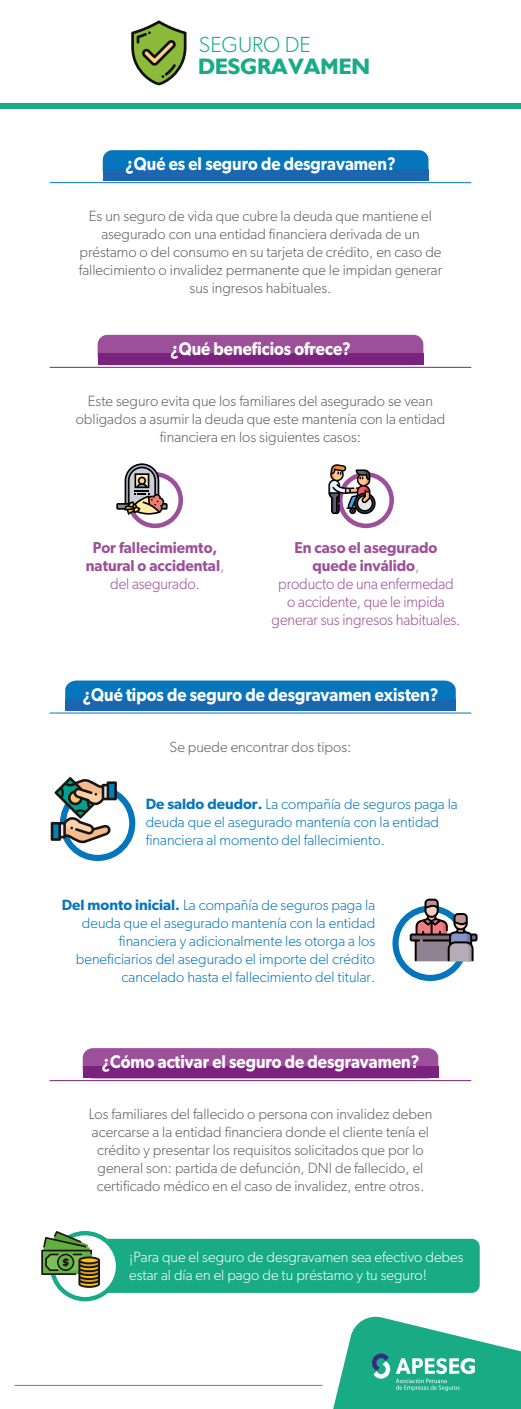
<style>
.page{position:relative;width:521px;height:1409px;background:#fff}
.page>*{position:absolute;margin:0;border:0;box-sizing:border-box;transform-origin:0 0}
.t1{font:700 21.88px "Gibson";color:#18ab86}
.t2{font:300 21.88px "Gibson";color:#18ab86}
.t3{font:600 18.38px "Gibson";color:#fff;scale:.89 1}
.t4{font:300 15.75px/17.9px "Gibson";letter-spacing:-.01em;color:#9c509a;text-align:center;scale:.95 1}
.t5{font:600 15.75px/17.9px "Gibson";color:#9c509a;text-align:center;scale:.95 1}
.t6{font:300 14.88px/17.8px "Gibson";color:#5e5e5e;text-align:center}
.t7{font:300 14.88px/17.8px "Gibson";color:#0676bc}
.t8{font:300 14.88px/17.8px "Gibson";color:#fff}
.s1{font-weight:300}
.s2{font-weight:600}
</style>
<div class="page">
<div style="left:83px;top:1239px;width:397px;height:54px;background:#18ab86;border-radius:8px"></div>
<svg style="left:52px;top:1233px;width:66px;height:66px"></svg>
<div style="left:50px;top:1231px;width:70px;height:70px;border:4px solid #18ab86;border-radius:50%"></div>
<svg style="left:41px;top:1231px;width:59px;height:57px"></svg>
<svg style="left:298px;top:1316px;width:223px;height:93px"></svg>
<div style="left:0;top:104px;width:521px;height:5px;background:#18ab86"></div>
<svg style="left:131px;top:20px;width:55px;height:65px"></svg>
<div style="left:103px;top:150px;width:325px;height:30px;background:#0676bc;border-radius:10px"></div>
<div style="left:103px;top:168px;width:325px;height:12px;background:#1c65af"></div>
<hr style="left:50px;top:182px;width:421px;height:1px;background:#0676bc">
<div style="left:83px;top:1048px;width:355px;height:30px;background:#9c509a;border-radius:10px"></div>
<div style="left:83px;top:1066px;width:355px;height:12px;background:#7b217e"></div>
<hr style="left:50px;top:1080px;width:421px;height:1px;background:#7b217e">
<div style="left:65px;top:680px;width:391px;height:19px;background:#0676bc"></div>
<div style="left:65px;top:699px;width:391px;height:12px;background:#1c65af"></div>
<hr style="left:50px;top:712px;width:421px;height:1px;background:#0676bc">
<div style="left:98px;top:335px;width:325px;height:30px;background:#9c509a;border-radius:10px"></div>
<div style="left:98px;top:353px;width:325px;height:12px;background:#7b217e"></div>
<hr style="left:50px;top:367px;width:421px;height:1px;background:#7b217e">
<hr style="left:15px;top:1385px;width:308px;height:1px;background:#18ab86">
<svg style="left:51px;top:777px;width:85px;height:84px"></svg>
<svg style="left:392px;top:898px;width:85px;height:83px"></svg>
<svg style="left:116px;top:463px;width:67px;height:65px"></svg>
<svg style="left:328px;top:464px;width:66px;height:64px"></svg>
<h1 class="t2" style="left:199px;top:31px;width:113px">SEGURO DE</h1>
<h1 class="t1" style="left:199px;top:53px;width:173px">DESGRAVAMEN</h1>
<p class="t3" style="left:125px;top:153px;width:306px">¿Qué es el seguro de desgravamen?</p>
<p class="t6" style="left:79px;top:207px;width:365px">Es un seguro de vida que cubre la deuda que mantiene el asegurado con una entidad financiera derivada de un préstamo o del consumo en su tarjeta de crédito, en caso de fallecimiento o invalidez permanente que le impidan generar sus ingresos habituales.</p>
<p class="t3" style="left:170px;top:338px;width:205px">¿Qué beneficios ofrece?</p>
<p class="t6" style="left:76px;top:391px;width:371px">Este seguro evita que los familiares del asegurado se vean obligados a asumir la deuda que este mantenía con la entidad financiera en los siguientes casos:</p>
<p class="t5" style="left:86px;top:538px;width:147px">Por fallecimiemto, natural o accidental<span class="s1">, del asegurado.</span></p>
<p class="t4" style="left:272px;top:538px;width:200px"><span class="s2">En caso el asegurado quede inválido</span>,<br>producto de una enfermedad<br>o accidente, que le impida generar sus ingresos habituales.</p>
<p class="t3" style="left:83px;top:683px;width:401px">¿Qué tipos de seguro de desgravamen existen?</p>
<p class="t6" style="left:170px;top:737px;width:183px">Se puede encontrar dos tipos:</p>
<p class="t7" style="left:146px;top:795px;width:313px"><span class="s2">De saldo deudor.</span> La compañía de seguros paga la deuda que el asegurado mantenía con la entidad financiera al momento del fallecimiento.</p>
<p class="t7" style="left:62px;top:896px;width:315px;text-align:right"><span class="s2">Del monto inicial.</span> La compañía de seguros paga la deuda que el asegurado mantenía con la entidad financiera y adicionalmente les otorga a los beneficiarios del asegurado el importe del crédito cancelado hasta el fallecimiento del titular.</p>
<p class="t3" style="left:101px;top:1051px;width:359px">¿Cómo activar el seguro de desgravamen?</p>
<p class="t6" style="left:89px;top:1105px;width:345px">Los familiares del fallecido o persona con invalidez deben acercarse a la entidad financiera donde el cliente tenía el crédito y presentar los requisitos solicitados que por lo general son: partida de defunción, DNI de fallecido, el certificado médico en el caso de invalidez, entre otros.</p>
<p class="t8" style="left:129px;top:1247px;width:336px">¡Para que el seguro de desgravamen sea efectivo debes estar al día en el pago de tu préstamo y tu seguro!</p>
</div>
